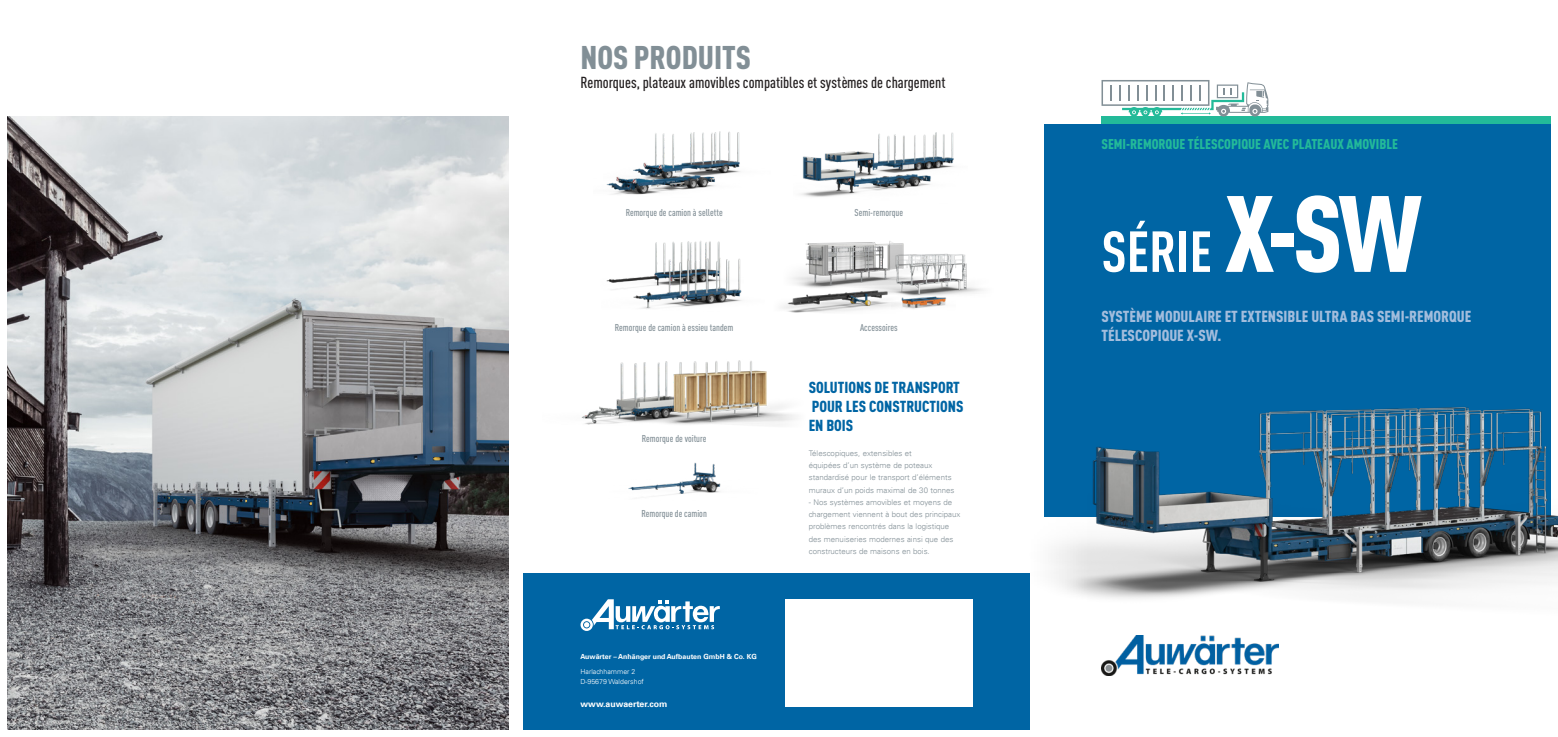
<style>
.page{position:relative;width:1558px;height:737px;background:#fff}
.page>*{position:absolute;margin:0;border:0;box-sizing:border-box;transform-origin:0 0}
.t1{font:700 56.88px "DIN Cond";color:#fff}
.t2{font:900 32.38px "DIN Cond";color:#828f96}
.t3{font:900 15.75px/18.9px "DIN Cond";color:#a3bddd}
.t4{font:500 15.75px "DIN Cond";color:#231f20}
.t5{font:900 15.75px/18.9px "DIN Cond";color:#0065a4}
.t6{font:900 14px "DIN Cond";color:#23ba99}
.t7{font:500 9.89px "DIN Cond";color:#828f96}
.t8{font:700 8.75px "Univers LT";color:#fff}
.t9{font:300 7.88px/12.2px "Univers LT";color:#828f96}
.t10{font:700 7px "Univers LT";color:#fff}
.t11{font:300 7px/9.6px "Univers LT";color:#fff}
.s1{font-weight:900;font-size:106.49px}
</style>
<div class="page">
<img style="left:801px;top:132px;width:153px;height:65px">
<img style="left:606px;top:241px;width:136px;height:68px">
<img style="left:606px;top:131px;width:135px;height:64px">
<div style="left:523px;top:573px;width:506px;height:156px;background:#0065a4"></div>
<svg style="left:580px;top:599px;width:140px;height:32px"></svg>
<div style="left:785px;top:599px;width:187px;height:108px;background:#fff"></div>
<div style="left:1101px;top:117px;width:449px;height:7px;background:#23ba99"></div>
<div style="left:1044px;top:124px;width:506px;height:392px;background:#0065a4"></div>
<img style="left:1101px;top:668px;width:171px;height:7px">
<img style="left:581px;top:406px;width:33px;height:19px">
<img style="left:614px;top:360px;width:182px;height:65px">
<img style="left:792px;top:242px;width:56px;height:40px">
<img style="left:848px;top:241px;width:135px;height:53px">
<img style="left:892px;top:258px;width:63px;height:51px">
<img style="left:781px;top:282px;width:130px;height:31px">
<img style="left:628px;top:462px;width:93px;height:34px">
<svg style="left:1101px;top:80px;width:167px;height:37px"></svg>
<img style="left:1029px;top:290px;width:529px;height:378px">
<img style="left:7px;top:117px;width:501px;height:612px">
<h2 class="t2" style="left:580px;top:38px;width:172px">NOS PRODUITS</h2>
<h3 class="t4" style="left:580px;top:73px;width:366px">Remorques, plateaux amovibles compatibles et systèmes de chargement</h3>
<p class="t7" style="left:626px;top:207px;width:98px">Remorque de camion à sellette</p>
<p class="t7" style="left:854px;top:207px;width:50px">Semi-remorque</p>
<p class="t7" style="left:615px;top:322px;width:120px">Remorque de camion à essieu tandem</p>
<p class="t7" style="left:860px;top:322px;width:39px">Accessoires</p>
<p class="t7" style="left:642px;top:432px;width:66px">Remorque de voiture</p>
<p class="t7" style="left:641px;top:507px;width:67px">Remorque de camion</p>
<p class="t10" style="left:580px;top:653px;width:178px">Auwärter – Anhänger und Aufbauten GmbH &amp; Co. KG</p>
<p class="t11" style="left:580px;top:667px;width:65px">Harlachhammer 2<br>D-95679 Waldershof</p>
<p class="t8" style="left:580px;top:698px;width:88px">www.auwaerter.com</p>
<h3 class="t5" style="left:809px;top:378px;width:156px">SOLUTIONS DE TRANSPORT<br>POUR LES CONSTRUCTIONS<br>EN BOIS</h3>
<p class="t9" style="left:809px;top:447px;width:147px">Télescopiques, extensibles et<br>équipées d’un système de poteaux standardisé pour le transport d’éléments muraux d’un poids maximal de 30 tonnes</p>
<p class="t9" style="left:809px;top:496px;width:153px">- Nos systèmes amovibles et moyens de chargement viennent à bout des principaux problèmes rencontrés dans la logistique des menuiseries modernes ainsi que des constructeurs de maisons en bois.</p>
<h3 class="t6" style="left:1101px;top:135px;width:298px">SEMI-REMORQUE TÉLESCOPIQUE AVEC PLATEAUX AMOVIBLE</h3>
<h1 class="t1" style="left:1101px;top:217px;width:322px">SÉRIE <span class="s1">X-SW</span></h1>
<h3 class="t3" style="left:1101px;top:306px;width:371px">SYSTÈME MODULAIRE ET EXTENSIBLE ULTRA BAS SEMI-REMORQUE<br>TÉLESCOPIQUE X-SW.</h3>
</div>
